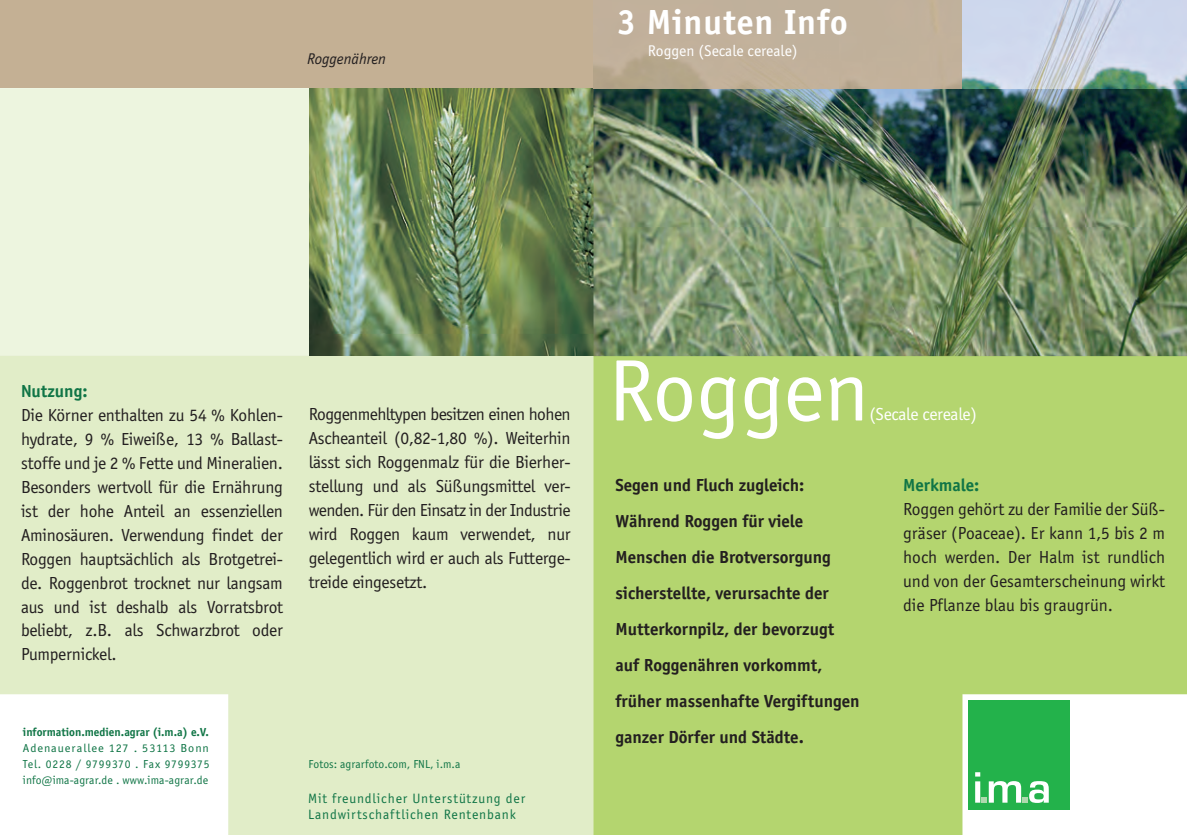
<style>
.page{position:relative;width:1187px;height:835px;background:#fff}
.page>*{position:absolute;margin:0;border:0;box-sizing:border-box;transform-origin:0 0}
.t1{font:90px "Officina San Itc T";color:#fff}
.t2{font:700 36px "Officina San Itc T";letter-spacing:.025em;color:#fff}
.t3{font:18px/24px "Officina San Itc T";letter-spacing:-.015em;color:#231f20}
.t4{font:700 18px/36px "Officina San Itc T";color:#231f20}
.t5{font:18px "Officina San Itc T";letter-spacing:-.015em;color:#fff}
.t6{font:16px "Officina San Itc T";color:#fff}
.t7{font:italic 16px "Officina San Itc T";color:#231f20}
.t8{font:14px/16px "Officina San Itc T";letter-spacing:.06em;color:#107546}
.t9{font:12px/16px "Officina San Itc T";letter-spacing:.01em;color:#107546;text-align:justify;scale:1.05 1}
.t10{font:12px "Officina San Itc T";letter-spacing:.01em;color:#107546}
.s1{font-weight:700;color:#107546}
.s2{font-weight:700}
</style>
<div class="page">
<div style="left:0;top:88px;width:593px;height:268px;background:#edf5df"></div>
<div style="left:0;top:356px;width:593px;height:479px;background:#e1edc8"></div>
<div style="left:593px;top:355px;width:593px;height:480px;background:#b4d56f"></div>
<div style="left:0;top:0;width:593px;height:88px;background:#c4b094"></div>
<img style="left:309px;top:88px;width:284px;height:267px">
<img style="left:593px;top:88px;width:593px;height:268px">
<img style="left:593px;top:0;width:593px;height:88px">
<svg style="left:0;top:694px;width:228px;height:141px"></svg>
<svg style="left:962px;top:694px;width:225px;height:141px;background:#b6e5c3"></svg>
<p class="t7" style="left:307px;top:50px;width:80px">Roggenähren</p>
<p class="t2" style="left:617px;top:1px;width:232px">3 Minuten Info</p>
<p class="t6" style="left:648px;top:42px;width:151px">Roggen (Secale cereale)</p>
<p class="t3" style="left:21px;top:379px;width:263px"><span class="s1">Nutzung:<br></span>Die Körner enthalten zu 54 % Kohlen&shy;hydrate, 9 % Eiweiße, 13 % Ballast&shy;stoffe und je 2 % Fette und Mineralien.<br>Besonders wertvoll für die Ernährung ist der hohe Anteil an essenziellen<br>Aminosäuren. Verwendung findet der<br>Roggen hauptsächlich als Brotgetrei&shy;de. Roggenbrot trocknet nur langsam aus und ist deshalb als Vorratsbrot beliebt, z.B. als Schwarzbrot oder<br>Pumpernickel.</p>
<p class="t9" style="left:23px;top:724px;width:179px"><span class="s2">information.medien.agrar (i.m.a) e.V.<br></span>Adenauerallee 127 . 53113 Bonn Tel. 0228 / 9799370 . Fax 9799375 info@ima-agrar.de . www.ima-agrar.de</p>
<p class="t3" style="left:309px;top:402px;width:263px;text-align:justify">Roggenmehltypen besitzen einen hohen Ascheanteil (0,82-1,80 %). Weiterhin lässt sich Roggenmalz für die Bierher&shy;stellung und als Süßungsmittel ver&shy;wenden. Für den Einsatz in der Industrie wird Roggen kaum verwendet, nur gelegentlich wird er auch als Futterge&shy;treide eingesetzt.</p>
<p class="t10" style="left:308px;top:757px;width:153px">Fotos: agrarfoto.com, FNL, i.m.a</p>
<p class="t8" style="left:308px;top:790px;width:219px">Mit freundlicher Unterstützung der<br>Landwirtschaftlichen Rentenbank</p>
<p class="t1" style="left:608px;top:340px;width:263px">Roggen</p>
<p class="t5" style="left:869px;top:404px;width:109px">(Secale cereale)</p>
<p class="t4" style="left:615px;top:467px;width:246px">Segen und Fluch zugleich:<br>Während Roggen für viele<br>Menschen die Brotversorgung sicherstellte, verursachte der<br>Mutterkornpilz, der bevorzugt auf Roggenähren vorkommt, früher massenhafte Vergiftungen ganzer Dörfer und Städte.</p>
<p class="t3" style="left:903px;top:473px;width:263px"><span class="s1">Merkmale:<br></span>Roggen gehört zu der Familie der Süß&shy;gräser (Poaceae). Er kann 1,5 bis 2 m hoch werden. Der Halm ist rundlich und von der Gesamterscheinung wirkt die Pflanze blau bis graugrün.</p>
</div>
